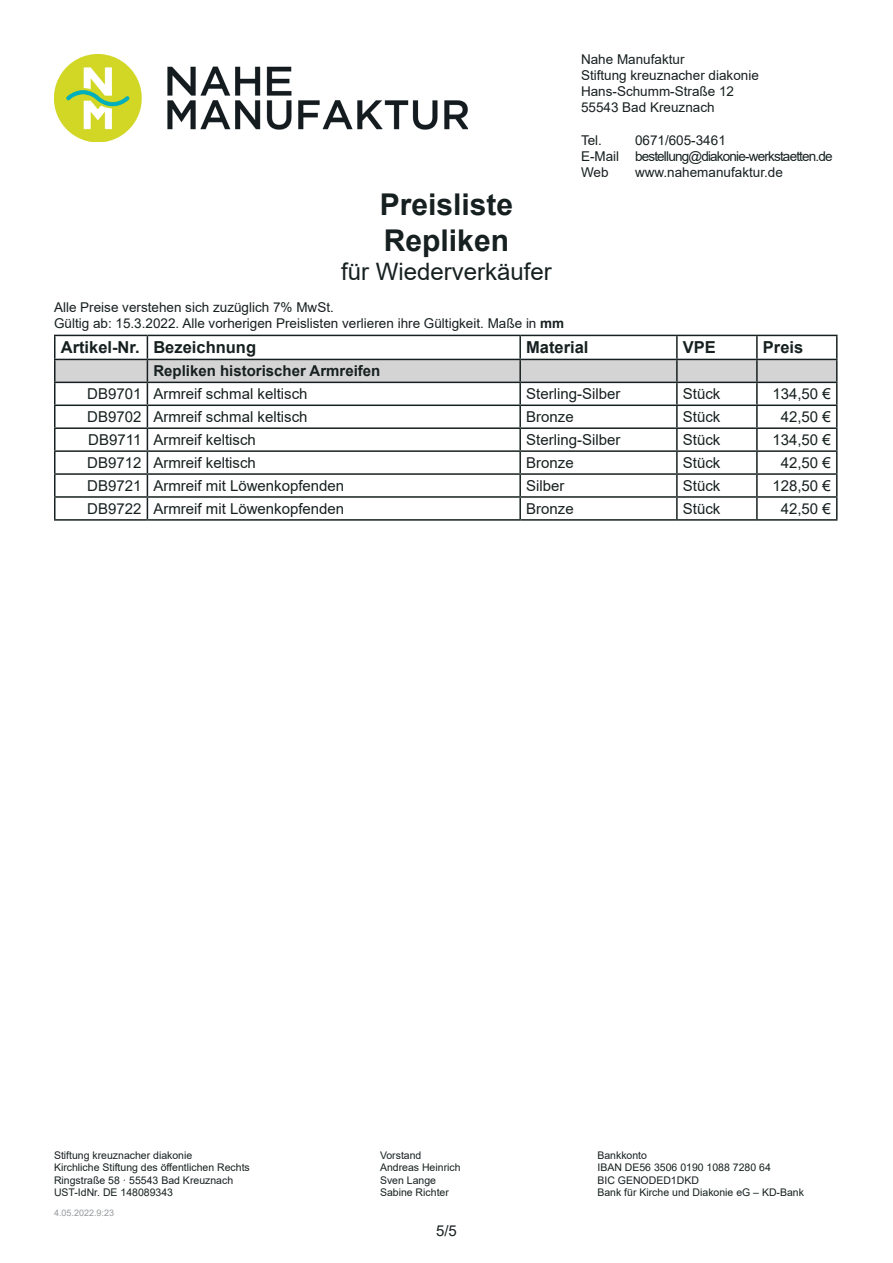
<style>
.page{position:relative;width:893px;height:1263px;background:#fff}
.page>*{position:absolute;margin:0;border:0;box-sizing:border-box;transform-origin:0 0}
.t1{font:700 30px "Arial";color:#172020}
.t2{font:24px "Arial";color:#172020}
.t3{font:700 16.5px "Arial";color:#172020}
.t4{font:15px "Arial";color:#172020}
.t5{font:700 15px "Arial";color:#172020}
.t6{font:13.5px "Arial";color:#172020}
.t7{font:13.5px "Arial";letter-spacing:-.06em;color:#172020}
.t8{font:10.5px "Arial";color:#172020}
.t9{font:9px "Arial";color:#969a9c}
.s1{font-weight:700}
</style>
<div class="page">
<img style="left:54px;top:54px;width:414px;height:87px">
<hr style="left:54px;top:335px;width:93px;height:1px;background:#172020">
<hr style="left:54px;top:336px;width:2px;height:23px;background:#172020">
<hr style="left:147px;top:335px;width:373px;height:1px;background:#172020">
<hr style="left:520px;top:335px;width:157px;height:1px;background:#172020">
<hr style="left:677px;top:335px;width:80px;height:1px;background:#172020">
<hr style="left:757px;top:335px;width:81px;height:1px;background:#172020">
<hr style="left:836px;top:336px;width:2px;height:23px;background:#172020">
<hr style="left:54px;top:359px;width:93px;height:1px;background:#172020">
<hr style="left:54px;top:360px;width:2px;height:22px;background:#172020">
<hr style="left:757px;top:359px;width:81px;height:1px;background:#172020">
<hr style="left:836px;top:360px;width:2px;height:22px;background:#172020">
<hr style="left:54px;top:382px;width:93px;height:1px;background:#172020">
<hr style="left:54px;top:383px;width:2px;height:21px;background:#172020">
<hr style="left:757px;top:382px;width:81px;height:1px;background:#172020">
<hr style="left:836px;top:383px;width:2px;height:21px;background:#172020">
<hr style="left:54px;top:404px;width:93px;height:2px;background:#172020">
<hr style="left:54px;top:406px;width:2px;height:21px;background:#172020">
<hr style="left:757px;top:404px;width:81px;height:2px;background:#172020">
<hr style="left:836px;top:406px;width:2px;height:21px;background:#172020">
<hr style="left:54px;top:427px;width:93px;height:2px;background:#172020">
<hr style="left:54px;top:429px;width:2px;height:21px;background:#172020">
<hr style="left:757px;top:427px;width:81px;height:2px;background:#172020">
<hr style="left:836px;top:429px;width:2px;height:21px;background:#172020">
<hr style="left:54px;top:450px;width:93px;height:2px;background:#172020">
<hr style="left:54px;top:452px;width:2px;height:21px;background:#172020">
<hr style="left:757px;top:450px;width:81px;height:2px;background:#172020">
<hr style="left:836px;top:452px;width:2px;height:21px;background:#172020">
<hr style="left:54px;top:473px;width:93px;height:2px;background:#172020">
<hr style="left:54px;top:475px;width:2px;height:21px;background:#172020">
<hr style="left:757px;top:473px;width:81px;height:2px;background:#172020">
<hr style="left:836px;top:475px;width:2px;height:21px;background:#172020">
<hr style="left:54px;top:496px;width:93px;height:2px;background:#172020">
<hr style="left:54px;top:498px;width:2px;height:21px;background:#172020">
<svg style="left:55px;top:336px;width:782px;height:183px"></svg>
<hr style="left:520px;top:496px;width:157px;height:2px;background:#172020">
<hr style="left:519px;top:498px;width:2px;height:21px;background:#172020">
<hr style="left:677px;top:496px;width:80px;height:2px;background:#172020">
<hr style="left:676px;top:498px;width:2px;height:21px;background:#172020">
<hr style="left:757px;top:496px;width:81px;height:2px;background:#172020">
<hr style="left:756px;top:498px;width:2px;height:21px;background:#172020">
<hr style="left:836px;top:498px;width:2px;height:21px;background:#172020">
<hr style="left:54px;top:519px;width:93px;height:2px;background:#172020">
<hr style="left:147px;top:519px;width:373px;height:2px;background:#172020">
<hr style="left:520px;top:519px;width:157px;height:2px;background:#172020">
<hr style="left:677px;top:519px;width:80px;height:2px;background:#172020">
<hr style="left:757px;top:519px;width:81px;height:2px;background:#172020">
<p class="t1" style="left:380px;top:184px;width:135px">Preisliste</p>
<p class="t1" style="left:384px;top:220px;width:127px">Repliken</p>
<p class="t2" style="left:341px;top:255px;width:212px">für Wiederverkäufer</p>
<p class="t6" style="left:54px;top:298px;width:281px">Alle Preise verstehen sich zuzüglich 7% MwSt.</p>
<p class="t6" style="left:54px;top:314px;width:512px">Gültig ab: 15.3.2022. Alle vorherigen Preislisten verlieren ihre Gültigkeit. Maße in <span class="s1">mm</span></p>
<p class="t6" style="left:581px;top:50px;width:105px">Nahe Manufaktur</p>
<p class="t6" style="left:581px;top:66px;width:179px">Stiftung kreuznacher diakonie</p>
<p class="t6" style="left:581px;top:82px;width:155px">Hans-Schumm-Straße 12</p>
<p class="t6" style="left:581px;top:98px;width:135px">55543 Bad Kreuznach</p>
<p class="t6" style="left:581px;top:131px;width:23px">Tel.</p>
<p class="t6" style="left:635px;top:131px;width:92px">0671/605-3461</p>
<p class="t7" style="left:581px;top:147px;width:253px">E-Mail bestellung@diakonie-werkstaetten.de</p>
<p class="t6" style="left:581px;top:163px;width:29px">Web</p>
<p class="t6" style="left:635px;top:163px;width:149px">www.nahemanufaktur.de</p>
<p class="t3" style="left:61px;top:336px;width:80px">Artikel-Nr.</p>
<p class="t3" style="left:153px;top:336px;width:104px">Bezeichnung</p>
<p class="t3" style="left:526px;top:336px;width:64px">Material</p>
<p class="t3" style="left:683px;top:336px;width:35px">VPE</p>
<p class="t3" style="left:763px;top:336px;width:42px">Preis</p>
<p class="t5" style="left:153px;top:360px;width:229px">Repliken historischer Armreifen</p>
<p class="t4" style="left:87px;top:384px;width:56px">DB9701</p>
<p class="t4" style="left:153px;top:384px;width:156px">Armreif schmal keltisch</p>
<p class="t4" style="left:526px;top:384px;width:96px">Sterling-Silber</p>
<p class="t4" style="left:683px;top:384px;width:39px">Stück</p>
<p class="t4" style="left:772px;top:384px;width:60px">134,50 €</p>
<p class="t4" style="left:87px;top:407px;width:56px">DB9702</p>
<p class="t4" style="left:153px;top:407px;width:156px">Armreif schmal keltisch</p>
<p class="t4" style="left:526px;top:407px;width:49px">Bronze</p>
<p class="t4" style="left:683px;top:407px;width:39px">Stück</p>
<p class="t4" style="left:781px;top:407px;width:52px">42,50 €</p>
<p class="t4" style="left:88px;top:429px;width:55px">DB9711</p>
<p class="t4" style="left:153px;top:429px;width:104px">Armreif keltisch</p>
<p class="t4" style="left:526px;top:429px;width:96px">Sterling-Silber</p>
<p class="t4" style="left:683px;top:429px;width:39px">Stück</p>
<p class="t4" style="left:772px;top:429px;width:60px">134,50 €</p>
<p class="t4" style="left:87px;top:452px;width:56px">DB9712</p>
<p class="t4" style="left:153px;top:452px;width:104px">Armreif keltisch</p>
<p class="t4" style="left:526px;top:452px;width:49px">Bronze</p>
<p class="t4" style="left:683px;top:452px;width:39px">Stück</p>
<p class="t4" style="left:781px;top:452px;width:52px">42,50 €</p>
<p class="t4" style="left:87px;top:475px;width:56px">DB9721</p>
<p class="t4" style="left:153px;top:475px;width:192px">Armreif mit Löwenkopfenden</p>
<p class="t4" style="left:526px;top:475px;width:40px">Silber</p>
<p class="t4" style="left:683px;top:475px;width:39px">Stück</p>
<p class="t4" style="left:772px;top:475px;width:60px">128,50 €</p>
<p class="t4" style="left:87px;top:498px;width:56px">DB9722</p>
<p class="t4" style="left:153px;top:498px;width:192px">Armreif mit Löwenkopfenden</p>
<p class="t4" style="left:526px;top:498px;width:49px">Bronze</p>
<p class="t4" style="left:683px;top:498px;width:39px">Stück</p>
<p class="t4" style="left:781px;top:498px;width:52px">42,50 €</p>
<p class="t8" style="left:54px;top:1148px;width:140px">Stiftung kreuznacher diakonie</p>
<p class="t8" style="left:54px;top:1160px;width:197px">Kirchliche Stiftung des öffentlichen Rechts</p>
<p class="t8" style="left:54px;top:1173px;width:181px">Ringstraße 58 · 55543 Bad Kreuznach</p>
<p class="t8" style="left:54px;top:1185px;width:121px">UST-IdNr. DE 148089343</p>
<p class="t9" style="left:54px;top:1206px;width:62px">4.05.2022.9:23</p>
<p class="t8" style="left:380px;top:1148px;width:43px">Vorstand</p>
<p class="t8" style="left:380px;top:1160px;width:82px">Andreas Heinrich</p>
<p class="t8" style="left:380px;top:1173px;width:58px">Sven Lange</p>
<p class="t8" style="left:380px;top:1185px;width:70px">Sabine Richter</p>
<p class="t4" style="left:436px;top:1221px;width:22px">5/5</p>
<p class="t8" style="left:597px;top:1148px;width:51px">Bankkonto</p>
<p class="t8" style="left:597px;top:1160px;width:175px">IBAN DE56 3506 0190 1088 7280 64</p>
<p class="t8" style="left:597px;top:1173px;width:103px">BIC GENODED1DKD</p>
<p class="t8" style="left:597px;top:1185px;width:208px">Bank für Kirche und Diakonie eG – KD-Bank</p>
</div>
